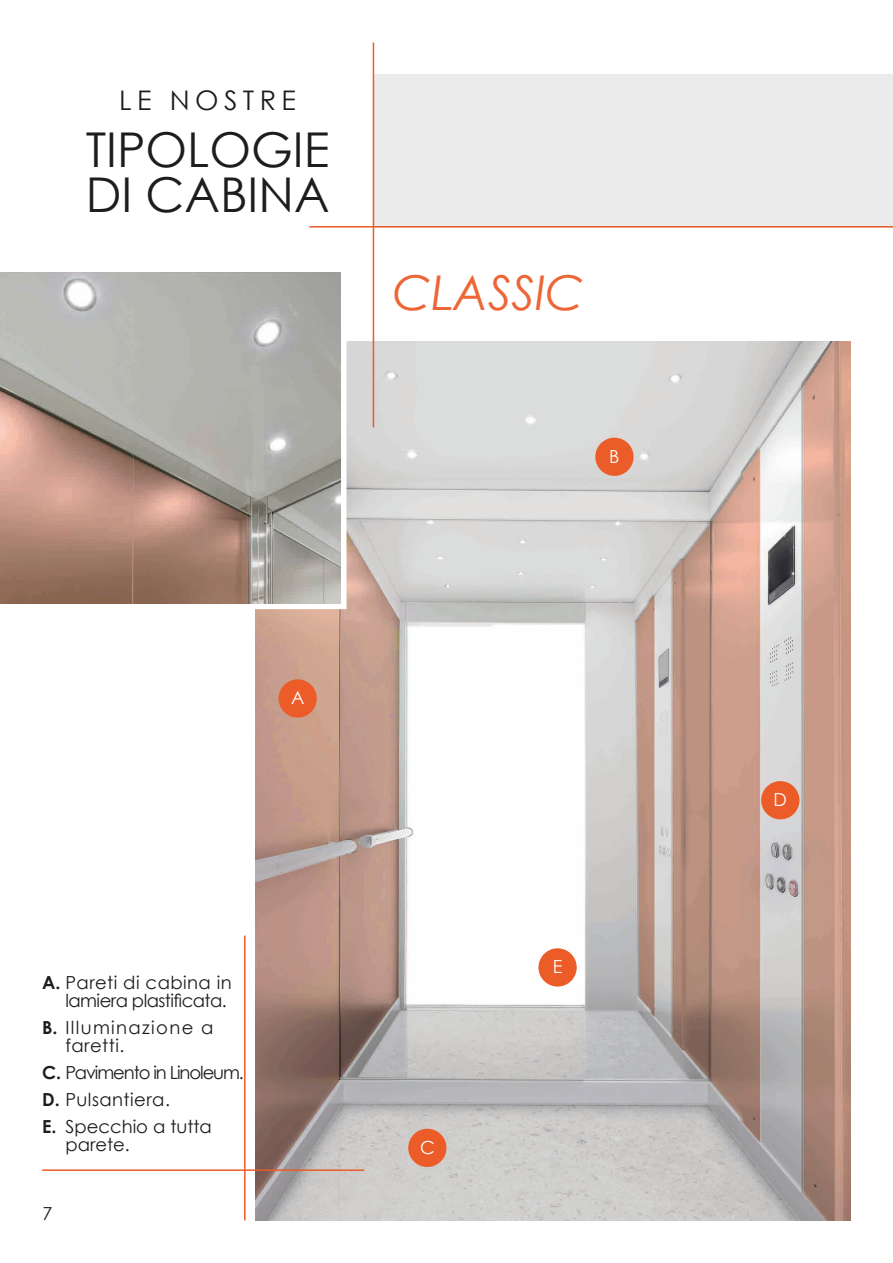
<style>
.page{position:relative;width:893px;height:1263px;background:#fff}
.page>*{position:absolute;margin:0;border:0;box-sizing:border-box;transform-origin:0 0}
.t1{font:48px/45px "Century Gothic";color:#1d1d1b}
.t2{font:italic 48px "Century Gothic";letter-spacing:-.01em;color:#ec6636}
.t3{font:27px "Century Gothic";letter-spacing:.2em;color:#1d1d1b}
.t4{font:18px/27px "Century Gothic";letter-spacing:-.06em;color:#1d1d1b}
.t5{font:18px "Century Gothic";letter-spacing:.025em;color:#1d1d1b}
.t6{font:18px/18px "Century Gothic";color:#1d1d1b}
.t7{font:18px "Century Gothic";letter-spacing:-.03em;color:#1d1d1b}
.t8{font:18px "Century Gothic";letter-spacing:.075em;color:#1d1d1b}
.t9{font:18px "Century Gothic";color:#fff}
.s1{font-weight:700}
</style>
<div class="page">
<img style="left:255px;top:342px;width:595px;height:878px">
<div style="left:595px;top:438px;width:39px;height:38px;background:#eb5c28;border-radius:50%"></div>
<div style="left:761px;top:781px;width:38px;height:38px;background:#eb5c28;border-radius:50%"></div>
<div style="left:538px;top:948px;width:39px;height:38px;background:#eb5c28;border-radius:50%"></div>
<div style="left:408px;top:1129px;width:38px;height:38px;background:#eb5c28;border-radius:50%"></div>
<div style="left:279px;top:679px;width:38px;height:39px;background:#eb5c28;border-radius:50%"></div>
<div style="left:374px;top:74px;width:519px;height:153px;background:#ebebec"></div>
<hr style="left:373px;top:43px;width:1px;height:384px;background:#eb5c28">
<hr style="left:309px;top:226px;width:584px;height:1px;background:#eb5c28">
<svg style="left:226px;top:341px;width:127px;height:274px"></svg>
<img style="left:0;top:272px;width:341px;height:331px">
<hr style="left:42px;top:1169px;width:322px;height:2px;background:#eb5c28">
<hr style="left:244px;top:935px;width:2px;height:285px;background:#eb5c28">
<h2 class="t3" style="left:119px;top:84px;width:178px">LE NOSTRE</h2>
<h1 class="t1" style="left:86px;top:126px;width:245px">TIPOLOGIE<br>DI CABINA</h1>
<h1 class="t2" style="left:393px;top:263px;width:193px">CLASSIC</h1>
<p class="t9" style="left:609px;top:445px;width:12px">B</p>
<p class="t9" style="left:291px;top:687px;width:15px">A</p>
<p class="t5" style="left:42px;top:972px;width:191px"><span class="s1">A.</span> Pareti di cabina in</p>
<p class="t8" style="left:42px;top:1017px;width:173px"><span class="s1">B.</span> Illuminazione a</p>
<p class="t4" style="left:42px;top:1059px;width:203px"><span class="s1">C.</span> Pavimento in Linoleum.<br><span class="s1">D.</span> Pulsantiera.<br><span class="s1">E.</span></p>
<p class="t7" style="left:65px;top:990px;width:163px">lamiera plastificata.</p>
<p class="t5" style="left:65px;top:1035px;width:60px">faretti.</p>
<p class="t6" style="left:65px;top:1118px;width:148px">Specchio a tutta parete.</p>
<p class="t6" style="left:43px;top:1204px;width:11px">7</p>
<p class="t9" style="left:420px;top:1136px;width:16px">C</p>
<p class="t9" style="left:553px;top:956px;width:11px">E</p>
<p class="t9" style="left:774px;top:788px;width:15px">D</p>
</div>
